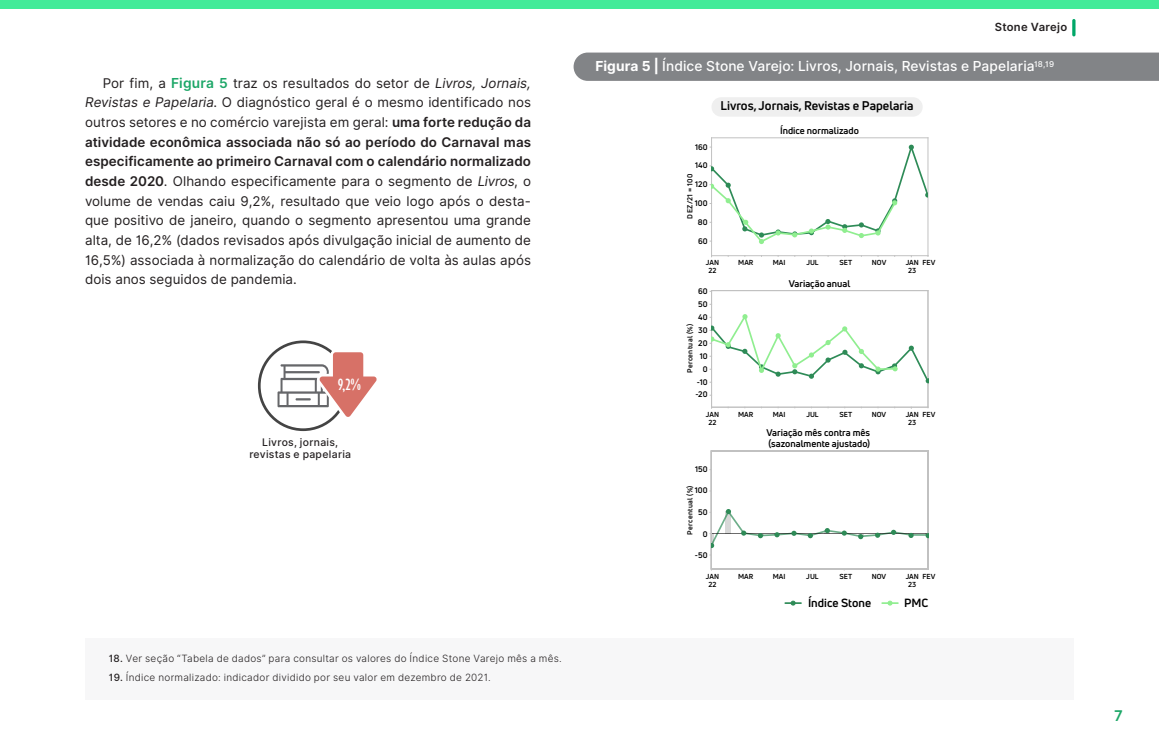
<style>
.page{position:relative;width:1159px;height:745px;background:#fff}
.page>*{position:absolute;margin:0;border:0;box-sizing:border-box;transform-origin:0 0}
.t1{font:condensed 16.62px "Gill Sans";color:#fff}
.t2{font:700 15px "Uni Neue";color:#1da768}
.t3{font:500 13.75px "Inter";letter-spacing:.005em;color:#fff}
.t4{font:13.38px/19.6px "Inter";letter-spacing:.005em;color:#231f20;text-align:justify}
.t5{font:700 12.38px "Uni Neue";color:#000}
.t6{font:700 11.62px "Uni Neue";color:#000}
.t7{font:600 11.25px "Inter";letter-spacing:.025em;color:#231f20}
.t8{font:500 10.38px/12px "Inter";letter-spacing:.025em;color:#231f20;text-align:center}
.t9{font:10px "Inter Light BETA";letter-spacing:.025em;color:#231f20}
.t10{font:700 9.5px/11.4px "Uni Neue";color:#000}
.t11{font:700 7.88px/12.9px "Uni Neue";color:#000;text-align:right}
.t12{font:700 7.12px/7.9px "Uni Neue";letter-spacing:.04em;color:#000;text-align:center}
.s1{font-weight:600;font-size:13.75px;color:#1da768}
.s2{font-style:italic}
.s3{font-weight:600}
.s4{font-family:"Inter";font-weight:500}
.s5{font-weight:700}
</style>
<div class="page">
<div style="left:0;top:0;width:1159px;height:9px;background:#42eb99"></div>
<hr style="left:1072px;top:19px;width:3px;height:17px;background:#00a768;border-radius:2px">
<svg style="left:573px;top:52px;width:586px;height:29px;background:#85878a"></svg>
<hr style="left:711px;top:451px;width:1px;height:117px;background:#c1c1c1">
<hr style="left:927px;top:451px;width:1px;height:117px;background:#c1c1c1">
<hr style="left:711px;top:451px;width:217px;height:1px;background:#c1c1c1">
<hr style="left:711px;top:138px;width:1px;height:117px;background:#c1c1c1">
<hr style="left:927px;top:138px;width:1px;height:117px;background:#c1c1c1">
<hr style="left:711px;top:255px;width:217px;height:1px;background:#c1c1c1">
<hr style="left:711px;top:137px;width:217px;height:1px;background:#c1c1c1">
<div style="left:711px;top:97px;width:211px;height:20px;background:#efefef;border-radius:10px"></div>
<svg style="left:785px;top:600px;width:16px;height:5px"></svg>
<svg style="left:882px;top:600px;width:16px;height:5px"></svg>
<svg style="left:710px;top:142px;width:218px;height:102px"></svg>
<svg style="left:710px;top:290px;width:218px;height:118px"></svg>
<svg style="left:710px;top:455px;width:218px;height:114px"></svg>
<div style="left:85px;top:638px;width:989px;height:61px;background:#f7f7f8"></div>
<div style="left:258px;top:340px;width:90px;height:91px;border:3px solid #444;border-radius:50%"></div>
<svg style="left:277px;top:349px;width:100px;height:70px"></svg>
<p class="t4" style="left:85px;top:73px;width:447px;text-indent:18px">Por fim, a <span class="s1">Figura 5</span> traz os resultados do setor de <span class="s2">Livros, Jornais, Revistas e Papelaria</span>. O diagnóstico geral é o mesmo identificado nos outros setores e no comércio varejista em geral: <span class="s3">uma forte redução da atividade econômica associada não só ao período do Carnaval mas especificamente ao primeiro Carnaval com o calendário normalizado desde 2020</span>. Olhando especificamente para o segmento de <span class="s2">Livros</span>, o volume de vendas caiu 9,2%, resultado que veio logo após o desta&shy;que positivo de janeiro, quando o segmento apresentou uma grande alta, de 16,2% (dados revisados após divulgação inicial de aumento de 16,5%) associada à normalização do calendário de volta às aulas após dois anos seguidos de pandemia.</p>
<p class="t1" style="left:338px;top:374px;width:25px">9,2%</p>
<p class="t8" style="left:249px;top:436px;width:103px">Livros, jornais, revistas e papelaria</p>
<p class="t9" style="left:109px;top:651px;width:454px"><span class="s4">18.</span> Ver seção “Tabela de dados” para consultar os valores do Índice Stone Varejo mês a mês.</p>
<p class="t9" style="left:109px;top:670px;width:383px"><span class="s4">19.</span> Índice normalizado: indicador dividido por seu valor em dezembro de 2021.</p>
<p class="t7" style="left:995px;top:19px;width:74px">Stone Varejo</p>
<p class="t3" style="left:595px;top:56px;width:460px"><span class="s5">Figura 5 |</span> Índice Stone Varejo: Livros, Jornais, Revistas e Papelaria<sup>18,19</sup></p>
<p class="t5" style="left:720px;top:98px;width:195px">Livros, Jornais, Revistas e Papelaria</p>
<p class="t11" style="left:695px;top:140px;width:14px">160</p>
<p class="t11" style="left:695px;top:159px;width:14px">140</p>
<p class="t12" style="left:686px;top:218px;width:47px;rotate:-90deg">DEZ/21 = 100</p>
<p class="t11" style="left:695px;top:177px;width:14px">120</p>
<p class="t11" style="left:695px;top:197px;width:14px">100</p>
<p class="t11" style="left:698px;top:215px;width:11px">80</p>
<p class="t11" style="left:698px;top:234px;width:11px">60</p>
<p class="t10" style="left:780px;top:125px;width:80px">Índice normalizado</p>
<p class="t12" style="left:706px;top:258px;width:15px">JAN<br>22</p>
<p class="t12" style="left:738px;top:258px;width:17px">MAR</p>
<p class="t12" style="left:773px;top:258px;width:14px">MAI</p>
<p class="t12" style="left:806px;top:258px;width:14px">JUL</p>
<p class="t12" style="left:839px;top:258px;width:14px">SET</p>
<p class="t12" style="left:872px;top:258px;width:16px">NOV</p>
<p class="t12" style="left:908px;top:258px;width:29px;text-align:left;text-indent:-3px">JAN FEV<br>23</p>
<p class="t11" style="left:695px;top:284px;width:14px">60<br>50<br>40<br>30<br>20<br>10<br>0 -10 -20</p>
<p class="t12" style="left:686px;top:372px;width:50px;rotate:-90deg">Percentual (%)</p>
<p class="t10" style="left:789px;top:278px;width:63px">Variação anual</p>
<p class="t12" style="left:706px;top:410px;width:15px">JAN<br>22</p>
<p class="t12" style="left:738px;top:410px;width:17px">MAR</p>
<p class="t12" style="left:773px;top:410px;width:14px">MAI</p>
<p class="t12" style="left:806px;top:410px;width:14px">JUL</p>
<p class="t12" style="left:839px;top:410px;width:14px">SET</p>
<p class="t12" style="left:872px;top:410px;width:16px">NOV</p>
<p class="t12" style="left:908px;top:410px;width:29px;text-align:left;text-indent:-3px">JAN FEV<br>23</p>
<p class="t11" style="left:695px;top:462px;width:14px">150</p>
<p class="t11" style="left:695px;top:483px;width:14px">100</p>
<p class="t11" style="left:698px;top:505px;width:11px">50</p>
<p class="t11" style="left:703px;top:527px;width:6px">0</p>
<p class="t11" style="left:695px;top:548px;width:14px">-50</p>
<p class="t12" style="left:686px;top:534px;width:50px;rotate:-90deg">Percentual (%)</p>
<p class="t10" style="left:766px;top:426px;width:105px">Variação mês contra mês (sazonalmente ajustado)</p>
<p class="t12" style="left:706px;top:571px;width:15px">JAN<br>22</p>
<p class="t12" style="left:738px;top:571px;width:17px">MAR</p>
<p class="t12" style="left:773px;top:571px;width:14px">MAI</p>
<p class="t12" style="left:806px;top:571px;width:14px">JUL</p>
<p class="t12" style="left:839px;top:571px;width:14px">SET</p>
<p class="t12" style="left:872px;top:571px;width:16px">NOV</p>
<p class="t12" style="left:908px;top:571px;width:29px;text-align:left;text-indent:-3px">JAN FEV<br>23</p>
<p class="t6" style="left:808px;top:595px;width:65px">Índice Stone</p>
<p class="t6" style="left:904px;top:595px;width:26px">PMC</p>
<p class="t2" style="left:1114px;top:705px;width:10px">7</p>
</div>
